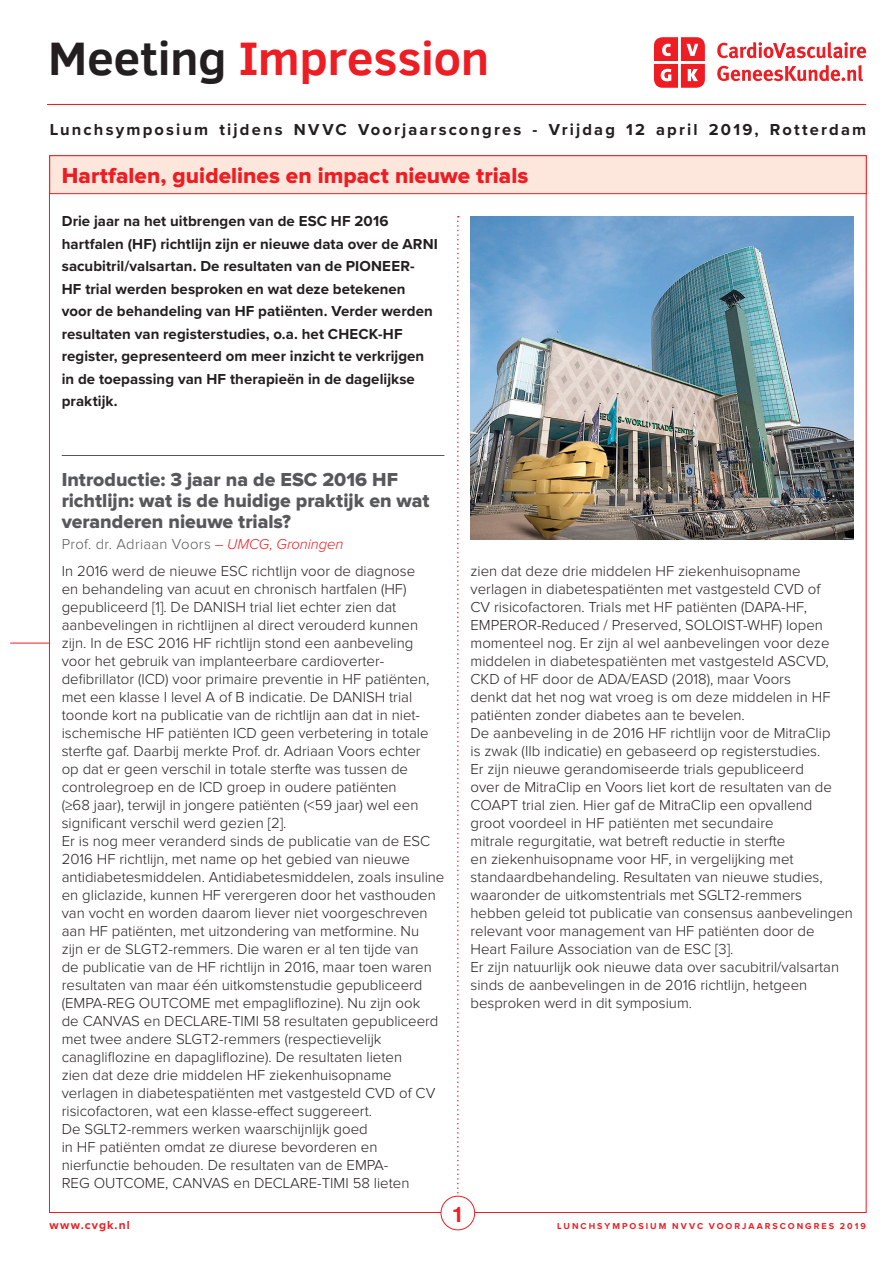
<style>
.page{position:relative;width:893px;height:1263px;background:#fff}
.page>*{position:absolute;margin:0;border:0;box-sizing:border-box;transform-origin:0 0}
.t1{font:700 48.15px "Clear Sans";letter-spacing:-.01em;color:#ee1d23}
.t2{font:22.5px "Proxima Nova Extrabld";letter-spacing:.005em;color:#ee1d23}
.t3{font:700 22.35px "Clear Sans";color:#ee1d23}
.Kop{font:19.5px/21px "Proxima Nova Extrabld";color:#57585a}
.t4{font:700 16.5px "Proxima Nova";letter-spacing:.13em;color:#231f20}
.Arts-programma{font:300 15px/18px "Proxima Nova";color:#231f20}
.Programmapunt{font:700 15px/22.5px "Proxima Nova";letter-spacing:.005em;color:#231f20}
.Kop-2{font:300 14.85px "Proxima Nova";letter-spacing:.02em;color:#57585a}
.t5{font:700 12px "Proxima Nova";letter-spacing:.095em;color:#ee1d23}
.t6{font:700 8.85px "Proxima Nova";letter-spacing:.225em;color:#ee1d23}
.s1{color:#231f20}
.s2{font-style:italic;color:#ee1d23}
</style>
<div class="page">
<svg style="left:717px;top:42px;width:149px;height:16px"></svg>
<svg style="left:717px;top:65px;width:146px;height:16px"></svg>
<svg style="left:654px;top:37px;width:51px;height:51px"></svg>
<img style="left:470px;top:216px;width:383px;height:323px">
<hr style="left:50px;top:104px;width:816px;height:1px;background:#ee1d23">
<hr style="left:10px;top:643px;width:39px;height:1px;background:#ee1d23">
<svg style="left:457px;top:216px;width:2px;height:980px"></svg>
<hr style="left:62px;top:455px;width:382px;height:1px;background:#57585a">
<hr style="left:47px;top:104px;width:817px;height:1px;background:#ee1d23">
<div style="left:50px;top:156px;width:816px;height:38px;background:#fde7dc;border:1px solid #ee1d23"></div>
<div style="left:441px;top:1196px;width:34px;height:34px;border:1px solid #ee1d23;border-radius:50%"></div>
<h1 class="t1" style="left:48px;top:23px;width:443px"><span class="s1">Meeting</span> Impression</h1>
<p class="t4" style="left:50px;top:117px;width:818px">Lunchsymposium tijdens NVVC Voorjaarscongres - Vrijdag 12 april 2019, Rotterdam</p>
<p class="t2" style="left:62px;top:165px;width:468px">Hartfalen, guidelines en impact nieuwe trials</p>
<p class="Programmapunt" style="left:62px;top:209px;width:378px">Drie jaar na het uitbrengen van de ESC HF 2016 hartfalen (HF) richtlijn zijn er nieuwe data over de ARNI sacubitril/valsartan. De resultaten van de PIONEER-HF trial werden besproken en wat deze betekenen voor de behandeling van HF patiënten. Verder werden resultaten van registerstudies, o.a. het CHECK-HF register, gepresenteerd om meer inzicht te verkrijgen in de toepassing van HF therapieën in de dagelijkse praktijk.</p>
<p class="Kop" style="left:62px;top:469px;width:369px">Introductie: 3 jaar na de ESC 2016 HF richtlijn: wat is de huidige praktijk en wat veranderen nieuwe trials?</p>
<p class="Kop-2" style="left:62px;top:537px;width:283px">Prof. dr. Adriaan Voors <span class="s2">– UMCG, Groningen</span></p>
<p class="Arts-programma" style="left:62px;top:563px;width:369px">In 2016 werd de nieuwe ESC richtlijn voor de diagnose en behandeling van acuut en chronisch hartfalen (HF) gepubliceerd [1]. De DANISH trial liet echter zien dat aanbevelingen in richtlijnen al direct verouderd kunnen zijn. In de ESC 2016 HF richtlijn stond een aanbeveling voor het gebruik van implanteerbare cardioverter&shy;defibrillator (ICD) voor primaire preventie in HF patiënten, met een klasse I level A of B indicatie. De DANISH trial toonde kort na publicatie van de richtlijn aan dat in niet&shy;ischemische HF patiënten ICD geen verbetering in totale sterfte gaf. Daarbij merkte Prof. dr. Adriaan Voors echter op dat er geen verschil in totale sterfte was tussen de controlegroep en de ICD groep in oudere patiënten<br>(≥68 jaar), terwijl in jongere patiënten (&lt;59 jaar) wel een significant verschil werd gezien [2].</p>
<p class="Arts-programma" style="left:62px;top:833px;width:384px">Er is nog meer veranderd sinds de publicatie van de ESC 2016 HF richtlijn, met name op het gebied van nieuwe antidiabetesmiddelen. Antidiabetesmiddelen, zoals insuline en gliclazide, kunnen HF verergeren door het vasthouden van vocht en worden daarom liever niet voorgeschreven aan HF patiënten, met uitzondering van metformine. Nu zijn er de SLGT2-remmers. Die waren er al ten tijde van<br>de publicatie van de HF richtlijn in 2016, maar toen waren resultaten van maar één uitkomstenstudie gepubliceerd (EMPA-REG OUTCOME met empagliflozine). Nu zijn ook<br>de CANVAS en DECLARE-TIMI 58 resultaten gepubliceerd met twee andere SLGT2-remmers (respectievelijk canagliflozine en dapagliflozine). De resultaten lieten<br>zien dat deze drie middelen HF ziekenhuisopname verlagen in diabetespatiënten met vastgesteld CVD of CV risicofactoren, wat een klasse-effect suggereert.</p>
<p class="Arts-programma" style="left:62px;top:1121px;width:349px">De SGLT2-remmers werken waarschijnlijk goed<br>in HF patiënten omdat ze diurese bevorderen en nierfunctie behouden. De resultaten van de EMPA-REG OUTCOME, CANVAS en DECLARE-TIMI 58 lieten</p>
<p class="Arts-programma" style="left:470px;top:563px;width:361px">zien dat deze drie middelen HF ziekenhuisopname verlagen in diabetespatiënten met vastgesteld CVD of CV risicofactoren. Trials met HF patiënten (DAPA-HF, EMPEROR-Reduced / Preserved, SOLOIST-WHF) lopen momenteel nog. Er zijn al wel aanbevelingen voor deze middelen in diabetespatiënten met vastgesteld ASCVD, CKD of HF door de ADA/EASD (2018), maar Voors denkt dat het nog wat vroeg is om deze middelen in HF patiënten zonder diabetes aan te bevelen.</p>
<p class="Arts-programma" style="left:470px;top:725px;width:384px">De aanbeveling in de 2016 HF richtlijn voor de MitraClip<br>is zwak (IIb indicatie) en gebaseerd op registerstudies.<br>Er zijn nieuwe gerandomiseerde trials gepubliceerd<br>over de MitraClip en Voors liet kort de resultaten van de COAPT trial zien. Hier gaf de MitraClip een opvallend<br>groot voordeel in HF patiënten met secundaire<br>mitrale regurgitatie, wat betreft reductie in sterfte<br>en ziekenhuisopname voor HF, in vergelijking met standaardbehandeling. Resultaten van nieuwe studies, waaronder de uitkomstentrials met SGLT2-remmers hebben geleid tot publicatie van consensus aanbevelingen relevant voor management van HF patiënten door de Heart Failure Association van de ESC [3].</p>
<p class="Arts-programma" style="left:470px;top:959px;width:370px">Er zijn natuurlijk ook nieuwe data over sacubitril/valsartan sinds de aanbevelingen in de 2016 richtlijn, hetgeen besproken werd in dit symposium.</p>
<p class="t3" style="left:451px;top:1198px;width:15px">1</p>
<p class="t5" style="left:49px;top:1216px;width:82px">www.cvgk.nl</p>
<p class="t6" style="left:557px;top:1220px;width:310px">LUNCHSYMPOSIUM NVVC VOORJAARSCONGRES 2019</p>
</div>
